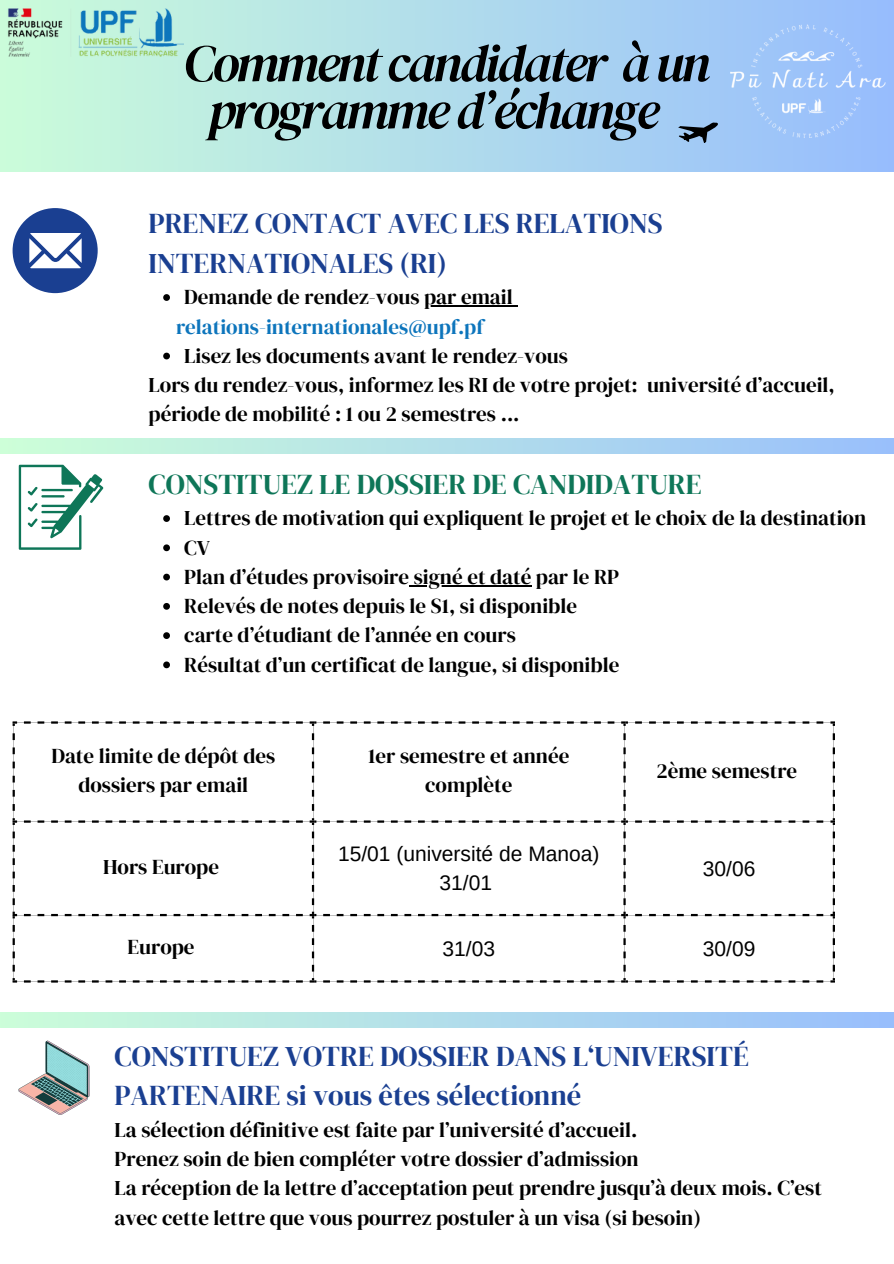
<style>
.page{position:relative;width:894px;height:1264px;background:#fff}
.page>*{position:absolute;margin:0;border:0;box-sizing:border-box;transform-origin:0 0}
.t1{font:italic 52.2px/47.2px "DM Serif Display";letter-spacing:-.06em;color:#000;text-align:center}
.t2{font:28.5px/39.3px "DM Serif Display";color:#1a3f91}
.t3{font:28.5px "DM Serif Display";color:#0e7658}
.t4{font:21px/29.2px "DM Serif Display";color:#000}
.t5{font:21px "Arimo";color:#000}
.s1{color:#0d75bc}
</style>
<div class="page">
<div style="left:0;top:0;width:893px;height:172px;background:linear-gradient(to right,#cbfcda,#97bcfd)"></div>
<img style="left:0;top:0;width:183px;height:64px">
<svg style="left:0;top:439px;width:893px;height:15px;background:#b3dfe9"></svg>
<svg style="left:13px;top:208px;width:85px;height:85px"></svg>
<svg style="left:19px;top:465px;width:84px;height:85px"></svg>
<svg style="left:0;top:1012px;width:893px;height:15px;background:#b1ddea"></svg>
<svg style="left:832px;top:733px;width:2px;height:7px"></svg>
<svg style="left:832px;top:747px;width:2px;height:7px"></svg>
<svg style="left:832px;top:761px;width:2px;height:7px"></svg>
<svg style="left:832px;top:775px;width:2px;height:7px"></svg>
<svg style="left:832px;top:790px;width:2px;height:6px"></svg>
<svg style="left:832px;top:804px;width:2px;height:6px"></svg>
<svg style="left:832px;top:831px;width:2px;height:7px"></svg>
<svg style="left:832px;top:845px;width:2px;height:6px"></svg>
<svg style="left:832px;top:858px;width:2px;height:7px"></svg>
<svg style="left:832px;top:871px;width:2px;height:7px"></svg>
<svg style="left:832px;top:885px;width:2px;height:6px"></svg>
<svg style="left:832px;top:898px;width:2px;height:7px"></svg>
<svg style="left:832px;top:925px;width:2px;height:6px"></svg>
<svg style="left:832px;top:938px;width:2px;height:7px"></svg>
<svg style="left:832px;top:951px;width:2px;height:7px"></svg>
<svg style="left:832px;top:964px;width:2px;height:7px"></svg>
<svg style="left:13px;top:721px;width:301px;height:261px"></svg>
<svg style="left:314px;top:721px;width:311px;height:261px"></svg>
<svg style="left:623px;top:721px;width:4px;height:5px"></svg>
<svg style="left:635px;top:721px;width:6px;height:2px"></svg>
<svg style="left:649px;top:721px;width:6px;height:2px"></svg>
<svg style="left:662px;top:721px;width:7px;height:2px"></svg>
<svg style="left:676px;top:721px;width:7px;height:2px"></svg>
<svg style="left:690px;top:721px;width:7px;height:2px"></svg>
<svg style="left:704px;top:721px;width:7px;height:2px"></svg>
<svg style="left:718px;top:721px;width:7px;height:2px"></svg>
<svg style="left:732px;top:721px;width:7px;height:2px"></svg>
<svg style="left:746px;top:721px;width:7px;height:2px"></svg>
<svg style="left:760px;top:721px;width:7px;height:2px"></svg>
<svg style="left:774px;top:721px;width:7px;height:2px"></svg>
<svg style="left:788px;top:721px;width:7px;height:2px"></svg>
<svg style="left:802px;top:721px;width:7px;height:2px"></svg>
<svg style="left:816px;top:721px;width:7px;height:2px"></svg>
<svg style="left:830px;top:721px;width:4px;height:5px"></svg>
<svg style="left:623px;top:818px;width:4px;height:7px"></svg>
<svg style="left:635px;top:820px;width:6px;height:2px"></svg>
<svg style="left:649px;top:820px;width:6px;height:2px"></svg>
<svg style="left:662px;top:820px;width:7px;height:2px"></svg>
<svg style="left:676px;top:820px;width:7px;height:2px"></svg>
<svg style="left:690px;top:820px;width:7px;height:2px"></svg>
<svg style="left:704px;top:820px;width:7px;height:2px"></svg>
<svg style="left:718px;top:820px;width:7px;height:2px"></svg>
<svg style="left:732px;top:820px;width:7px;height:2px"></svg>
<svg style="left:746px;top:820px;width:7px;height:2px"></svg>
<svg style="left:760px;top:820px;width:7px;height:2px"></svg>
<svg style="left:774px;top:820px;width:7px;height:2px"></svg>
<svg style="left:788px;top:820px;width:7px;height:2px"></svg>
<svg style="left:802px;top:820px;width:7px;height:2px"></svg>
<svg style="left:816px;top:820px;width:7px;height:2px"></svg>
<svg style="left:830px;top:818px;width:4px;height:7px"></svg>
<svg style="left:623px;top:911px;width:4px;height:7px"></svg>
<svg style="left:635px;top:913px;width:6px;height:3px"></svg>
<svg style="left:649px;top:913px;width:6px;height:3px"></svg>
<svg style="left:662px;top:913px;width:7px;height:3px"></svg>
<svg style="left:676px;top:913px;width:7px;height:3px"></svg>
<svg style="left:690px;top:913px;width:7px;height:3px"></svg>
<svg style="left:704px;top:913px;width:7px;height:3px"></svg>
<svg style="left:718px;top:913px;width:7px;height:3px"></svg>
<svg style="left:732px;top:913px;width:7px;height:3px"></svg>
<svg style="left:746px;top:913px;width:7px;height:3px"></svg>
<svg style="left:760px;top:913px;width:7px;height:3px"></svg>
<svg style="left:774px;top:913px;width:7px;height:3px"></svg>
<svg style="left:788px;top:913px;width:7px;height:3px"></svg>
<svg style="left:802px;top:913px;width:7px;height:3px"></svg>
<svg style="left:816px;top:913px;width:7px;height:3px"></svg>
<svg style="left:830px;top:911px;width:4px;height:7px"></svg>
<svg style="left:623px;top:978px;width:4px;height:4px"></svg>
<svg style="left:635px;top:980px;width:6px;height:2px"></svg>
<svg style="left:649px;top:980px;width:6px;height:2px"></svg>
<svg style="left:662px;top:980px;width:7px;height:2px"></svg>
<svg style="left:676px;top:980px;width:7px;height:2px"></svg>
<svg style="left:690px;top:980px;width:7px;height:2px"></svg>
<svg style="left:704px;top:980px;width:7px;height:2px"></svg>
<svg style="left:718px;top:980px;width:7px;height:2px"></svg>
<svg style="left:732px;top:980px;width:7px;height:2px"></svg>
<svg style="left:746px;top:980px;width:7px;height:2px"></svg>
<svg style="left:760px;top:980px;width:7px;height:2px"></svg>
<svg style="left:774px;top:980px;width:7px;height:2px"></svg>
<svg style="left:788px;top:980px;width:7px;height:2px"></svg>
<svg style="left:802px;top:980px;width:7px;height:2px"></svg>
<svg style="left:816px;top:980px;width:7px;height:2px"></svg>
<svg style="left:830px;top:978px;width:4px;height:4px"></svg>
<svg style="left:19px;top:1040px;width:70px;height:74px"></svg>
<svg style="left:675px;top:115px;width:46px;height:35px;background:#81a1c4"></svg>
<img style="left:721px;top:0;width:172px;height:168px">
<svg style="left:163px;top:515px;width:7px;height:7px"></svg>
<svg style="left:163px;top:544px;width:7px;height:7px"></svg>
<svg style="left:163px;top:573px;width:7px;height:7px"></svg>
<hr style="left:409px;top:585px;width:122px;height:1px;background:#000">
<svg style="left:163px;top:603px;width:7px;height:6px"></svg>
<svg style="left:163px;top:632px;width:7px;height:7px"></svg>
<svg style="left:163px;top:661px;width:7px;height:7px"></svg>
<svg style="left:163px;top:294px;width:7px;height:7px"></svg>
<hr style="left:424px;top:305px;width:88px;height:1px;background:#000">
<svg style="left:163px;top:352px;width:7px;height:7px"></svg>
<p class="t1" style="left:183px;top:39px;width:528px">Comment candidater à un programme d’échange</p>
<p class="t2" style="left:148px;top:204px;width:515px">PRENEZ CONTACT AVEC LES RELATIONS<br>INTERNATIONALES (RI)</p>
<p class="t4" style="left:184px;top:282px;width:330px">Demande de rendez-vous par email</p>
<p class="t4" style="left:184px;top:311px;width:385px;text-indent:-8px"><span class="s1">relations-internationales@upf.pf<br></span>Lisez les documents avant le rendez-vous</p>
<p class="t4" style="left:148px;top:370px;width:687px">Lors du rendez-vous, informez les RI de votre projet: université d’accueil, période de mobilité : 1 ou 2 semestres ...</p>
<p class="t3" style="left:148px;top:464px;width:554px">CONSTITUEZ LE DOSSIER DE CANDIDATURE</p>
<h2 class="t4" style="left:184px;top:503px;width:683px">Lettres de motivation qui expliquent le projet et le choix de la destination</h2>
<p class="t4" style="left:184px;top:532px;width:27px">CV</p>
<p class="t4" style="left:184px;top:562px;width:436px">Plan d’études provisoire signé et daté par le RP</p>
<p class="t4" style="left:184px;top:591px;width:394px">Relevés de notes depuis le S1, si disponible</p>
<p class="t4" style="left:184px;top:620px;width:333px">carte d’étudiant de l’année en cours</p>
<p class="t4" style="left:184px;top:649px;width:436px">Résultat d’un certificat de langue, si disponible</p>
<p class="t4" style="left:51px;top:741px;width:225px;text-align:center">Date limite de dépôt des dossiers par email</p>
<p class="t4" style="left:368px;top:741px;width:202px;text-align:center">1er semestre et année complète</p>
<p class="t4" style="left:103px;top:852px;width:117px">Hors Europe</p>
<p class="t5" style="left:338px;top:842px;width:263px">15/01 (université de Manoa)</p>
<h2 class="t5" style="left:439px;top:871px;width:54px">31/01</h2>
<p class="t4" style="left:656px;top:755px;width:142px">2ème semestre</p>
<p class="t5" style="left:702px;top:856px;width:54px">30/06</p>
<p class="t4" style="left:127px;top:932px;width:69px">Europe</p>
<p class="t5" style="left:442px;top:936px;width:54px">31/03</p>
<p class="t5" style="left:702px;top:936px;width:54px">30/09</p>
<p class="t2" style="left:114px;top:1036px;width:635px">CONSTITUEZ VOTRE DOSSIER DANS L‘UNIVERSITÉ<br>PARTENAIRE si vous êtes sélectionné</p>
<p class="t4" style="left:114px;top:1114px;width:524px">La sélection définitive est faite par l’université d’accueil.</p>
<p class="t4" style="left:114px;top:1144px;width:525px">Prenez soin de bien compléter votre dossier d’admission</p>
<p class="t4" style="left:114px;top:1173px;width:708px">La réception de la lettre d’acceptation peut prendre jusqu’à deux mois. C’est avec cette lettre que vous pourrez postuler à un visa (si besoin)</p>
</div>
